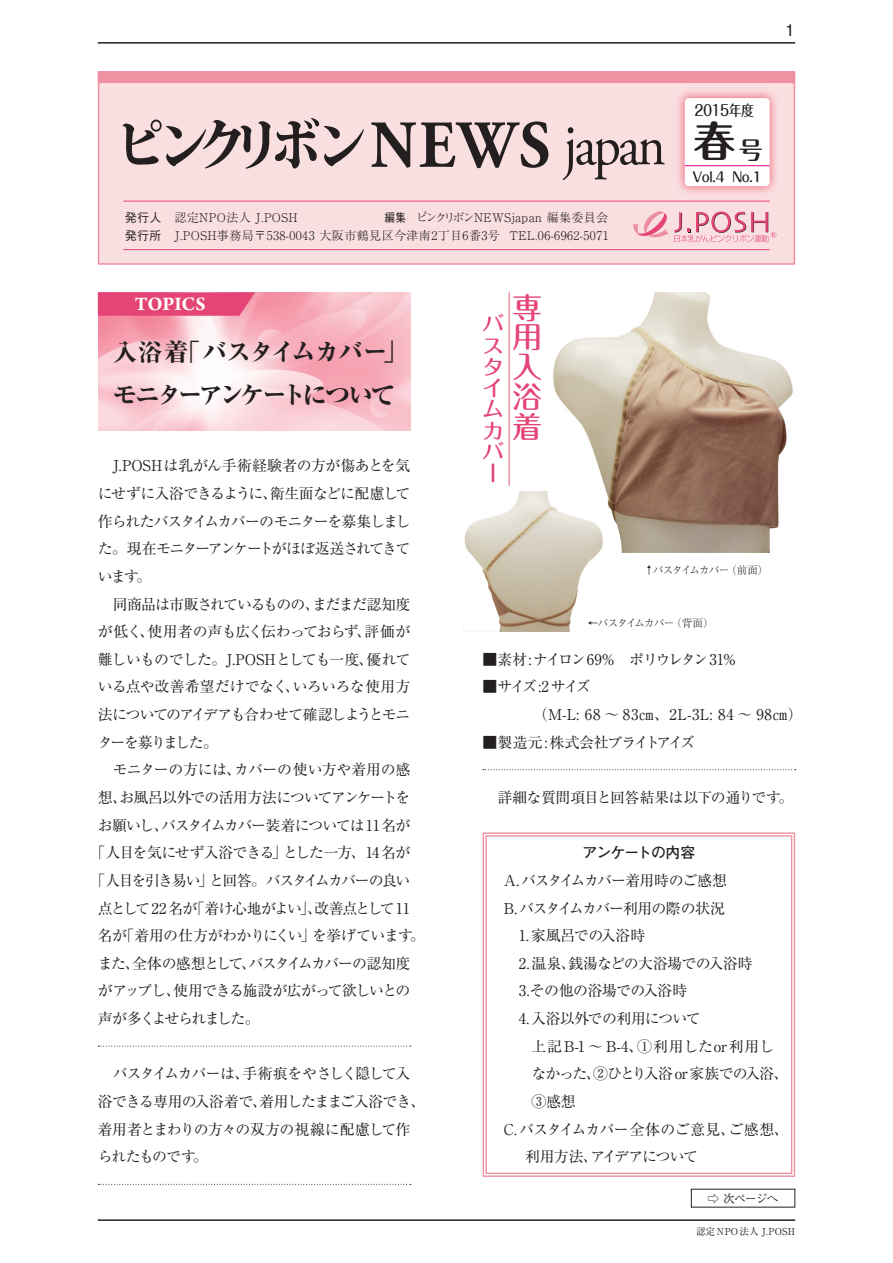
<style>
.page{position:relative;width:893px;height:1263px;background:#fff}
.page>*{position:absolute;margin:0;border:0;box-sizing:border-box;transform-origin:0 0}
.t1{font:800 56.1px "Koz Min Pro";letter-spacing:-.23em;color:#231f20;scale:.91 1}
.t2{font:700 42px "Maru Fo Pro";color:#231f20}
.t3{font:500 29.7px/29.7px "Maru Fo Pro";color:#e54576;text-align:justify}
.t4{font:800 24.45px/43.7px "Ryumin Pro";letter-spacing:-.08em;color:#231f20}
.t5{font:500 21.3px/21.3px "Maru Fo Pro";color:#e54576}
.t6{font:700 20.25px "Arno Pro";letter-spacing:-.01em;color:#fff}
.t7{font:500 15.9px "Gothic BBB Pro";color:#231f20}
.t8{font:500 15px "Maru Fo Pro";letter-spacing:-.05em;color:#231f20;scale:.87 1}
.t9{font:14.85px/27.6px "Ryumin Pro";letter-spacing:-.06em;color:#231f20;text-align:justify}
.t10{font:14.85px/27.6px "Ryumin Pro";letter-spacing:-.035em;color:#231f20}
.t11{font:14.85px/27.6px "Ryumin Pro";letter-spacing:.03em;color:#231f20}
.t12{font:14.85px "Ryumin Pro";letter-spacing:-.095em;color:#231f20}
.t13{font:14.85px "Ryumin Pro";letter-spacing:-.105em;color:#231f20}
.t14{font:14.85px "Ryumin Pro";letter-spacing:-.04em;color:#231f20}
.t15{font:14.85px "Ryumin Pro";letter-spacing:-.09em;color:#231f20}
.t16{font:14.85px "Ryumin Pro";letter-spacing:-.025em;color:#231f20}
.t17{font:14.85px "Ryumin Pro";letter-spacing:-.135em;color:#231f20}
.t18{font:14.85px "Ryumin Pro";letter-spacing:-.03em;color:#231f20}
.t19{font:14.85px "Ryumin Pro";letter-spacing:-.02em;color:#231f20}
.t20{font:14.85px "Ryumin Pro";letter-spacing:.055em;color:#231f20}
.t21{font:14.85px "Ryumin Pro";letter-spacing:-.1em;color:#231f20}
.t22{font:700 14.85px "Futo Go B101 Pro";letter-spacing:-.055em;color:#231f20}
.t23{font:500 13.5px "Maru Fo Pro";color:#231f20}
.t24{font:300 12px/18px "Ryumin Pro";letter-spacing:.035em;color:#231f20}
.t25{font:11.7px "Ryumin Pro";letter-spacing:-.06em;color:#231f20}
.t26{font:300 10.65px "Ryumin Pro";letter-spacing:-.09em;color:#231f20}
.t27{font:9.6px "Ryumin Pro";letter-spacing:.025em;color:#231f20}
.s1{font-family:"Adobe Garamond Pro";font-weight:700;font-size:67.05px}
.s2{font-family:"Adobe Garamond Pro";font-weight:400;font-size:59.25px}
.s3{font-family:"Gothic BBB Pro";font-weight:500}
.s4{font-size:24px}
</style>
<div class="page">
<hr style="left:98px;top:42px;width:697px;height:2px;background:#231f20">
<hr style="left:98px;top:1219px;width:697px;height:2px;background:#231f20">
<div style="left:99px;top:72px;width:695px;height:192px;background:#fadfe1"></div>
<div style="left:98px;top:71px;width:697px;height:194px;border:2px solid #ee91a2"></div>
<div style="left:98px;top:71px;width:697px;height:12px;background:#ee91a2"></div>
<img style="left:678px;top:91px;width:98px;height:102px">
<div style="left:685px;top:98px;width:85px;height:88px;background:#fff;border-radius:4px"></div>
<hr style="left:685px;top:165px;width:85px;height:1px;background:#ed028c">
<hr style="left:123px;top:201px;width:647px;height:1px;background:#e54576">
<hr style="left:123px;top:249px;width:647px;height:1px;background:#e54576">
<svg style="left:674px;top:211px;width:102px;height:31px"></svg>
<svg style="left:633px;top:211px;width:35px;height:26px"></svg>
<svg style="left:98px;top:1046px;width:313px;height:1px"></svg>
<svg style="left:98px;top:1184px;width:313px;height:1px"></svg>
<svg style="left:483px;top:769px;width:313px;height:1px"></svg>
<img style="left:553px;top:292px;width:240px;height:260px">
<img style="left:464px;top:491px;width:139px;height:140px">
<svg style="left:482px;top:832px;width:314px;height:345px"></svg>
<div style="left:485px;top:835px;width:307px;height:339px;border:1px solid #ee91a2"></div>
<hr style="left:508px;top:292px;width:2px;height:194px;background:#ee91a2">
<img style="left:98px;top:292px;width:312px;height:139px">
<svg style="left:98px;top:292px;width:157px;height:24px;background:#e64b7a"></svg>
<h1 class="t1" style="left:115px;top:104px;width:607px">ピンクリボン<span class="s1">NEWS</span> <span class="s2">japan</span></h1>
<p class="t24" style="left:125px;top:207px;width:485px"><span class="s3">発行人　</span>認定NPO法人 J.POSH<br><span class="s3">発行所　</span>J.POSH事務局〒538-0043 大阪市鶴見区今津南2丁目6番3号 TEL.06-6962-5071</p>
<p class="t24" style="left:385px;top:207px;width:225px"><span class="s3">編集　</span>ピンクリボンNEWSjapan 編集委員会</p>
<p class="t7" style="left:785px;top:18px;width:12px">1</p>
<p class="t8" style="left:694px;top:98px;width:70px">2015年度</p>
<h2 class="t2" style="left:694px;top:108px;width:71px">春<span class="s4">号</span></h2>
<p class="t23" style="left:692px;top:166px;width:71px">Vol.4 No.1</p>
<h3 class="t6" style="left:135px;top:292px;width:72px">TOPICS</h3>
<h3 class="t4" style="left:113px;top:328px;width:296px">入浴着「バスタイムカバー」モニターアンケートについて</h3>
<p class="t9" style="left:98px;top:451px;width:314px;text-indent:15px">J.POSHは乳がん手術経験者の方が傷あとを気にせずに入浴できるように、衛生面などに配慮して作られたバスタイムカバーのモニターを募集しました。現在モニターアンケートがほぼ返送されてきています。</p>
<p class="t9" style="left:98px;top:589px;width:314px;text-indent:15px">同商品は市販されているものの、まだまだ認知度が低く、使用者の声も広く伝わっておらず、評価が難しいものでした。J.POSHとしても一度、優れている点や改善希望だけでなく、いろいろな使用方法についてのアイデアも合わせて確認しようとモニターを募りました。</p>
<p class="t16" style="left:113px;top:758px;width:299px">モニターの方には、カバーの使い方や着用の感</p>
<p class="t9" style="left:98px;top:783px;width:314px">想、お風呂以外での活用方法についてアンケートを</p>
<p class="t9" style="left:98px;top:810px;width:314px">お願いし、バスタイムカバー装着については11名が</p>
<p class="t9" style="left:90px;top:838px;width:321px">「人目を気にせず入浴できる」とした一方、14 名が</p>
<p class="t13" style="left:90px;top:869px;width:321px">「人目を引き易い」と回答。バスタイムカバーの良い</p>
<p class="t12" style="left:98px;top:896px;width:314px">点として 22 名が「着け心地がよい」、改善点として 11</p>
<p class="t14" style="left:98px;top:924px;width:329px">名が「着用の仕方がわかりにくい」を挙げています。</p>
<p class="t15" style="left:98px;top:951px;width:314px">また、全体の感想として、バスタイムカバーの認知度</p>
<p class="t9" style="left:98px;top:976px;width:314px">がアップし、使用できる施設が広がって欲しいとの</p>
<p class="t21" style="left:98px;top:1007px;width:163px">声が多くよせられました。</p>
<p class="t9" style="left:98px;top:1059px;width:329px;text-align:left;text-indent:15px">バスタイムカバーは、手術痕をやさしく隠して入浴できる専用の入浴着で、着用したままご入浴でき、着用者とまわりの方々の双方の視線に配慮して作られたものです。</p>
<h3 class="t5" style="left:483px;top:311px;width:22px">バスタイムカバー</h3>
<h3 class="t3" style="left:512px;top:289px;width:30px">専用入浴着</h3>
<p class="t26" style="left:644px;top:562px;width:126px">↑バスタイムカバー（前面）</p>
<p class="t26" style="left:588px;top:615px;width:128px">←バスタイムカバー（背面）</p>
<p class="t17" style="left:483px;top:647px;width:254px">■素材:ナイロン69%　ポリウレタン31%</p>
<p class="t11" style="left:533px;top:672px;width:271px;text-indent:-50px">■サイズ :2 サイズ<br>（M-L: 68 ～ 83㎝、2L-3L: 84 ～ 98㎝）</p>
<p class="t9" style="left:483px;top:727px;width:214px">■製造元 : 株式会社ブライトアイズ</p>
<p class="t18" style="left:497px;top:786px;width:297px">詳細な質問項目と回答結果は以下の通りです。</p>
<p class="t22" style="left:583px;top:841px;width:114px">アンケートの内容</p>
<p class="t10" style="left:504px;top:865px;width:250px">A. バスタイムカバー着用時のご感想<br>B. バスタイムカバー利用の際の状況　1.家風呂での入浴時<br>　2. 温泉、銭湯などの大浴場での入浴時　3.その他の浴場での入浴時<br>　4.入浴以外での利用について</p>
<p class="t20" style="left:532px;top:1034px;width:244px">上記B-1 ～ B-4、①利用したor利用し</p>
<p class="t9" style="left:532px;top:1059px;width:258px">なかった、②ひとり入浴 or家族での入浴、</p>
<p class="t9" style="left:532px;top:1087px;width:46px">③感想</p>
<p class="t19" style="left:504px;top:1117px;width:286px">C.バスタイムカバー全体のご意見、ご感想、</p>
<p class="t9" style="left:525px;top:1142px;width:174px">利用方法、アイデアについて</p>
<p class="t25" style="left:708px;top:1189px;width:73px">⇨ 次ページへ</p>
<p class="t27" style="left:696px;top:1224px;width:101px">認定 NPO法人 J.POSH</p>
</div>
